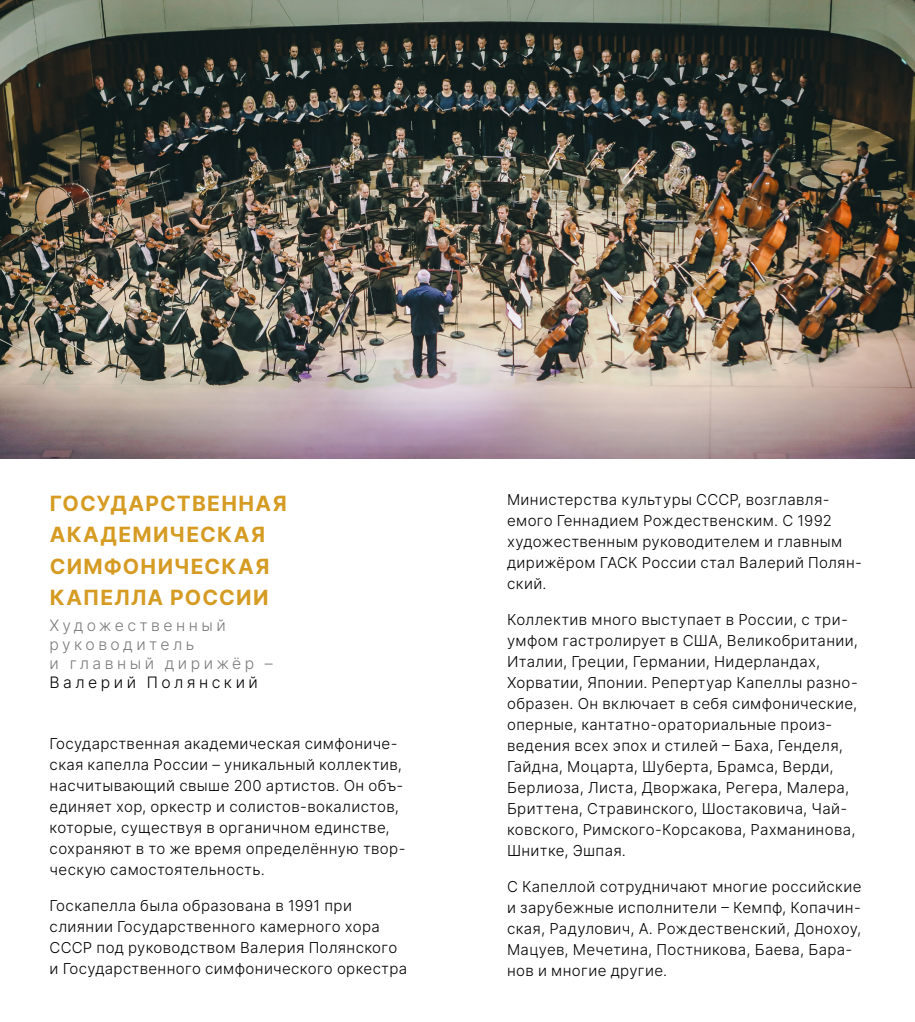
<style>
.page{position:relative;width:915px;height:1022px;background:#fff}
.page>*{position:absolute;margin:0;border:0;box-sizing:border-box;transform-origin:0 0}
.t1{font:700 21px/31.5px "Inter";letter-spacing:.06em;color:#d59b23}
.t2{font:300 15.75px/18.9px "Inter";letter-spacing:.22em;color:#7c7b7b}
.t3{font:300 15.75px "Inter";letter-spacing:.225em;color:#000}
.t4{font:300 15.05px/21px "Inter";letter-spacing:.025em;color:#000}
</style>
<div class="page">
<img style="left:0;top:0;width:915px;height:459px">
<h1 class="t1" style="left:50px;top:487px;width:239px">ГОСУДАРСТВЕННАЯ<br>АКАДЕМИЧЕСКАЯ<br>СИМФОНИЧЕСКАЯ<br>КАПЕЛЛА РОССИИ</h1>
<p class="t2" style="left:50px;top:616px;width:225px">Художественный руководитель<br>и главный дирижёр –</p>
<p class="t3" style="left:50px;top:671px;width:210px">Валерий Полянский</p>
<p class="t4" style="left:50px;top:733px;width:357px">Государственная академическая симфониче&shy;ская капелла России – уникальный коллектив, насчитывающий свыше 200 артистов. Он объ&shy;единяет хор, оркестр и солистов-вокалистов, которые, существуя в органичном единстве, сохраняют в то же время определённую твор&shy;ческую самостоятельность.</p>
<p class="t4" style="left:50px;top:894px;width:359px">Госкапелла была образована в 1991 при слиянии Государственного камерного хора СССР под руководством Валерия Полянского и Государственного симфонического оркестра</p>
<p class="t4" style="left:507px;top:489px;width:356px">Министерства культуры СССР, возглавля&shy;емого Геннадием Рождественским. С 1992 художественным руководителем и главным дирижёром ГАСК России стал Валерий Полян&shy;ский.</p>
<p class="t4" style="left:507px;top:609px;width:352px">Коллектив много выступает в России, с три&shy;умфом гастролирует в США, Великобритании, Италии, Греции, Германии, Нидерландах, Хорватии, Японии. Репертуар Капеллы разно&shy;образен. Он включает в себя симфонические, оперные, кантатно-ораториальные произ&shy;ведения всех эпох и стилей – Баха, Генделя, Гайдна, Моцарта, Шуберта, Брамса, Верди, Берлиоза, Листа, Дворжака, Регера, Малера, Бриттена, Стравинского, Шостаковича, Чай&shy;ковского, Римского-Корсакова, Рахманинова, Шнитке, Эшпая.</p>
<p class="t4" style="left:507px;top:876px;width:356px">С Капеллой сотрудничают многие российские и зарубежные исполнители – Кемпф, Копачин&shy;ская, Радулович, А. Рождественский, Донохоу, Мацуев, Мечетина, Постникова, Баева, Бара&shy;нов и многие другие.</p>
</div>
